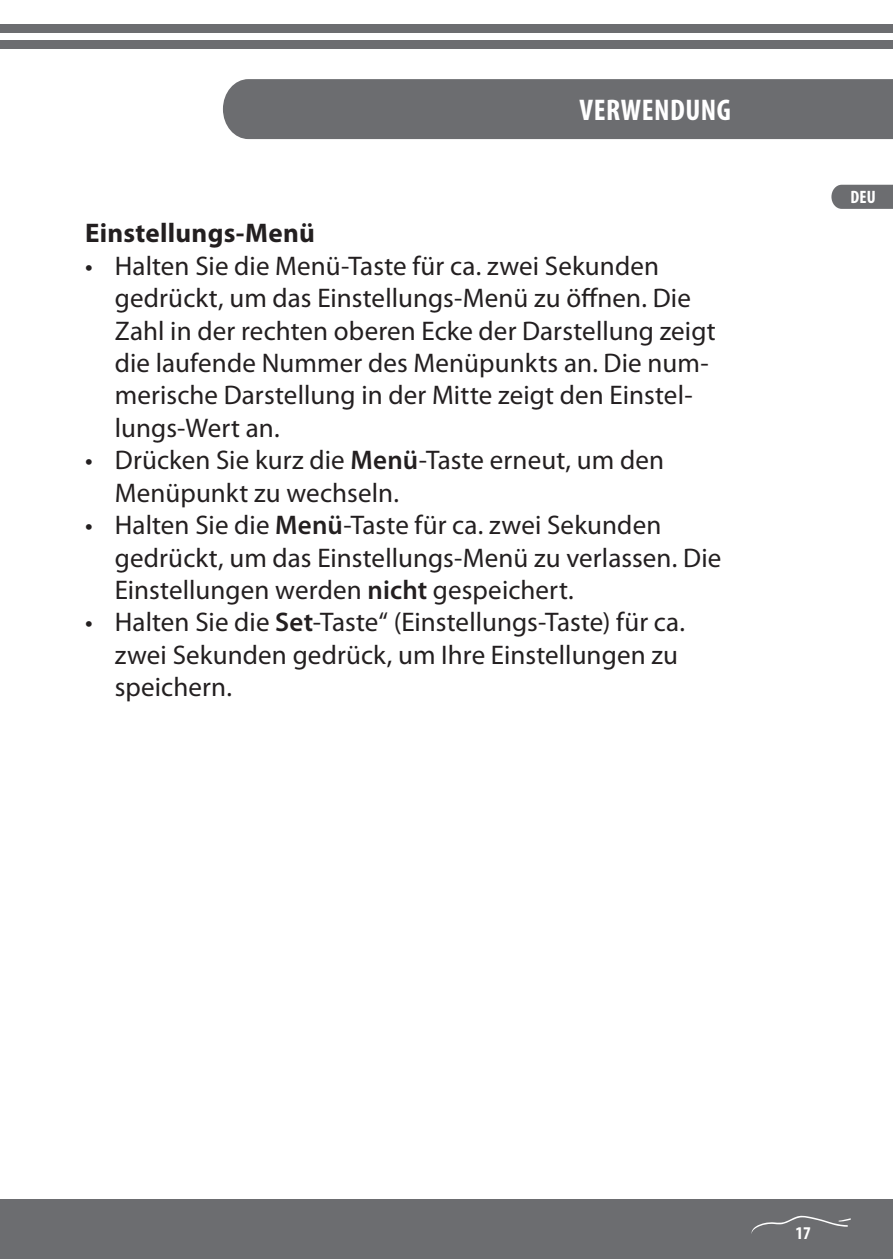
<style>
.page{position:relative;width:893px;height:1259px;background:#fff}
.page>*{position:absolute;margin:0;border:0;box-sizing:border-box;transform-origin:0 0}
.t1{font:700 condensed 30px "Myriad Pro";color:#fff}
.t2{font:27px/32.4px "Myriad Pro";letter-spacing:.005em;color:#231f20}
.t3{font:700 27px "Myriad Pro";letter-spacing:.01em;color:#231f20}
.t4{font:700 condensed 18px "Myriad Pro";color:#fff}
.s1{font-weight:600}
</style>
<div class="page">
<div style="left:0;top:1198px;width:893px;height:61px;background:#6c6d70"></div>
<div style="left:0;top:25px;width:893px;height:8px;background:#6c6d70"></div>
<div style="left:0;top:41px;width:893px;height:8px;background:#6c6d70"></div>
<div style="left:223px;top:79px;width:670px;height:60px;background:#6c6d70"></div>
<svg style="left:831px;top:185px;width:62px;height:24px"></svg>
<svg style="left:751px;top:1215px;width:100px;height:19px"></svg>
<p class="t1" style="left:580px;top:91px;width:31px">VERWENDUNG</p>
<p class="t3" style="left:85px;top:218px;width:231px">Einstellungs-Menü</p>
<p class="t2" style="left:115px;top:250px;width:602px;text-indent:-30px">• Halten Sie die Menü-Taste für ca. zwei Sekunden gedrückt, um das Einstellungs-Menü zu öffnen. Die Zahl in der rechten oberen Ecke der Darstellung zeigt die laufende Nummer des Menüpunkts an. Die num&shy;merische Darstellung in der Mitte zeigt den Einstel&shy;lungs-Wert an.</p>
<p class="t2" style="left:115px;top:444px;width:551px;text-indent:-30px">• Drücken Sie kurz die <span class="s1">Menü</span>-Taste erneut, um den<br>Menüpunkt zu wechseln.</p>
<p class="t2" style="left:115px;top:509px;width:608px;text-indent:-30px">• Halten Sie die <span class="s1">Menü</span>-Taste für ca. zwei Sekunden gedrückt, um das Einstellungs-Menü zu verlassen. Die<br>Einstellungen werden <span class="s1">nicht</span> gespeichert.</p>
<p class="t2" style="left:115px;top:606px;width:572px;text-indent:-30px">• Halten Sie die <span class="s1">Set</span>-Taste“ (Einstellungs-Taste) für ca. zwei Sekunden gedrück, um Ihre Einstellungen zu speichern.</p>
<p class="t4" style="left:850px;top:186px;width:27px">DEU</p>
<p class="t4" style="left:795px;top:1221px;width:17px">17</p>
</div>
